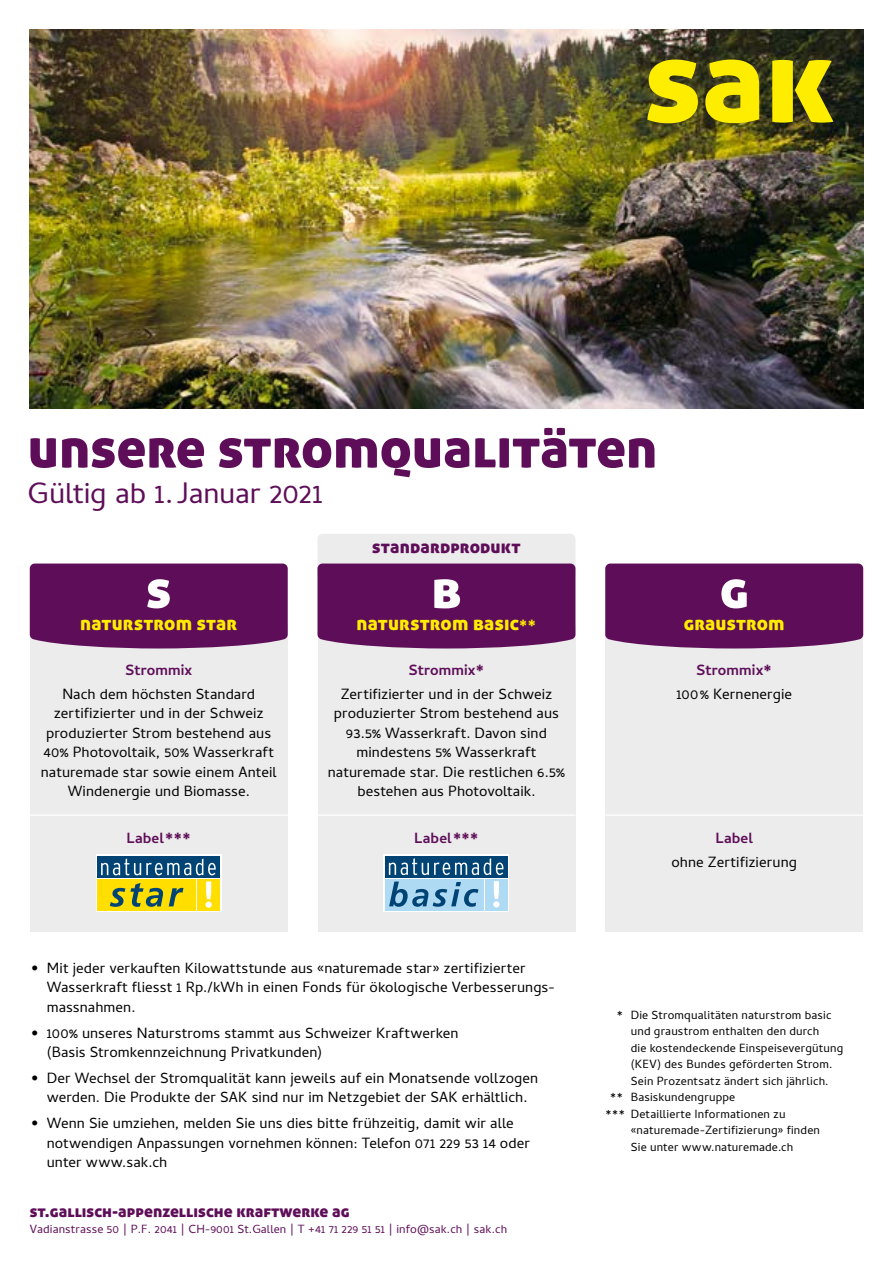
<style>
.page{position:relative;width:893px;height:1263px;background:#fff}
.page>*{position:absolute;margin:0;border:0;box-sizing:border-box;transform-origin:0 0}
.t1{font:55.5px "Aller Display";color:#5e0e58}
.t2{font:54px "Aller Display";color:#fff}
.t3{font:30px "Cambay";letter-spacing:-.005em;color:#5e0e58}
.t4{font:19.5px "Aller Display";letter-spacing:.01em;color:#ffed00}
.t5{font:18px "Aller Display";letter-spacing:.01em;color:#5e0e58}
.t6{font:16.5px "Aller Display";letter-spacing:.005em;color:#5e0e58}
.t7{font:15px/19.5px "Cambay";letter-spacing:.005em;color:#000;text-align:center}
.t8{font:700 15px "Cambay";letter-spacing:.01em;color:#5e0e58}
.t9{font:12px "Cambay";letter-spacing:.015em;color:#000}
.t10{font:12px "Cambay";letter-spacing:.01em;color:#5e0e58}
.s1{font-family:"Cambay";font-weight:700;font-size:15px}
</style>
<div class="page">
<div style="left:30px;top:626px;width:258px;height:306px;background:#ececec"></div>
<hr style="left:30px;top:814px;width:258px;height:2px;background:#fff">
<div style="left:317px;top:626px;width:258px;height:306px;background:#ececec"></div>
<hr style="left:317px;top:814px;width:258px;height:2px;background:#fff">
<div style="left:605px;top:626px;width:258px;height:306px;background:#ececec"></div>
<hr style="left:605px;top:814px;width:258px;height:2px;background:#fff">
<div style="left:30px;top:563px;width:258px;height:85px;background:#5e0e58"></div>
<svg style="left:317px;top:534px;width:258px;height:114px;background:#864c81"></svg>
<div style="left:605px;top:563px;width:258px;height:85px;background:#5e0e58"></div>
<img style="left:30px;top:30px;width:833px;height:378px">
<svg style="left:647px;top:60px;width:51px;height:63px;background:#c8bb08"></svg>
<svg style="left:705px;top:60px;width:54px;height:63px;background:#cdc006"></svg>
<svg style="left:772px;top:60px;width:61px;height:63px;background:#bdb107"></svg>
<svg style="left:96px;top:854px;width:125px;height:58px"></svg>
<div style="left:98px;top:879px;width:98px;height:31px;background:#ffde00"></div>
<div style="left:98px;top:856px;width:122px;height:22px;background:#004475"></div>
<div style="left:197px;top:879px;width:23px;height:31px;background:#ffde00"></div>
<svg style="left:101px;top:858px;width:115px;height:17px"></svg>
<svg style="left:110px;top:883px;width:53px;height:24px"></svg>
<svg style="left:169px;top:888px;width:14px;height:18px"></svg>
<svg style="left:205px;top:881px;width:7px;height:27px"></svg>
<svg style="left:384px;top:854px;width:125px;height:58px"></svg>
<div style="left:385px;top:879px;width:99px;height:31px;background:#afdaf4"></div>
<div style="left:485px;top:879px;width:23px;height:31px;background:#afdaf4"></div>
<svg style="left:493px;top:881px;width:7px;height:26px"></svg>
<svg style="left:389px;top:881px;width:90px;height:26px"></svg>
<div style="left:385px;top:856px;width:123px;height:22px;background:#004475"></div>
<svg style="left:389px;top:858px;width:114px;height:17px"></svg>
<h1 class="t1" style="left:28px;top:412px;width:631px">unsere stromqualitäten</h1>
<h3 class="t3" style="left:28px;top:475px;width:296px">Gültig ab 1. Januar 2021</h3>
<h2 class="t2" style="left:146px;top:554px;width:27px">s</h2>
<h3 class="t4" style="left:80px;top:611px;width:159px">naturstrom star</h3>
<p class="t8" style="left:125px;top:661px;width:69px">Strommix</p>
<p class="t7" style="left:41px;top:684px;width:237px">Nach dem höchsten Standard zertifizierter und in der Schweiz produzierter Strom bestehend aus<br>40% Photovoltaik, 50% Wasserkraft naturemade star sowie einem Anteil<br>Windenergie und Biomasse.</p>
<p class="t8" style="left:127px;top:829px;width:66px">Label***</p>
<p class="t5" style="left:372px;top:535px;width:150px">standardprodukt</p>
<h2 class="t2" style="left:431px;top:554px;width:32px">b</h2>
<h3 class="t4" style="left:357px;top:611px;width:181px">naturstrom basic<span class="s1">**</span></h3>
<p class="t8" style="left:409px;top:661px;width:77px">Strommix*</p>
<p class="t7" style="left:328px;top:684px;width:239px">Zertifizierter und in der Schweiz produzierter Strom bestehend aus<br>93.5% Wasserkraft. Davon sind mindestens 5% Wasserkraft naturemade star. Die restlichen 6.5% bestehen aus Photovoltaik.</p>
<p class="t8" style="left:414px;top:829px;width:66px">Label***</p>
<p class="t7" style="left:47px;top:958px;width:510px;text-align:left;text-indent:-17px">• Mit jeder verkauften Kilowattstunde aus «naturemade star» zertifizierter<br>Wasserkraft fliesst 1 Rp./kWh in einen Fonds für ökologische Verbesserungs&shy;massnahmen.</p>
<p class="t7" style="left:47px;top:1022px;width:413px;text-align:left;text-indent:-17px">• 100% unseres Naturstroms stammt aus Schweizer Kraftwerken (Basis Stromkennzeichnung Privatkunden)</p>
<p class="t7" style="left:30px;top:1068px;width:510px">• Der Wechsel der Stromqualität kann jeweils auf ein Monatsende vollzogen werden. Die Produkte der SAK sind nur im Netzgebiet der SAK erhältlich.</p>
<p class="t7" style="left:47px;top:1113px;width:485px;text-align:left;text-indent:-17px">• Wenn Sie umziehen, melden Sie uns dies bitte frühzeitig, damit wir alle notwendigen Anpassungen vornehmen können: Telefon 071 229 53 14 oder unter www.sak.ch</p>
<p class="t6" style="left:30px;top:1200px;width:321px">st.gallisch-appenzellische kraftwerke ag</p>
<p class="t10" style="left:30px;top:1222px;width:479px">Vadianstrasse 50 | P.F. 2041 | CH-9001 St.Gallen | T +41 71 229 51 51 | info@sak.ch | sak.ch</p>
<h2 class="t2" style="left:720px;top:554px;width:30px">g</h2>
<h3 class="t4" style="left:684px;top:611px;width:102px">graustrom</h3>
<p class="t8" style="left:696px;top:661px;width:77px">Strommix*</p>
<p class="t7" style="left:676px;top:684px;width:117px">100% Kernenergie</p>
<p class="t8" style="left:715px;top:829px;width:39px">Label</p>
<p class="t7" style="left:671px;top:852px;width:127px">ohne Zertifizierung</p>
<p class="t9" style="left:616px;top:1008px;width:216px">* Die Stromqualitäten naturstrom basic</p>
<p class="t9" style="left:631px;top:1024px;width:190px">und graustrom enthalten den durch</p>
<p class="t9" style="left:631px;top:1041px;width:214px">die kostendeckende Einspeisevergütung</p>
<p class="t9" style="left:631px;top:1057px;width:203px">(KEV) des Bundes geförderten Strom.</p>
<p class="t9" style="left:631px;top:1074px;width:199px">Sein Prozentsatz ändert sich jährlich.</p>
<p class="t9" style="left:610px;top:1090px;width:127px">** Basiskundengruppe</p>
<p class="t9" style="left:605px;top:1107px;width:182px">*** Detaillierte Informationen zu</p>
<p class="t9" style="left:631px;top:1123px;width:191px">«naturemade-Zertifizierung» finden</p>
<p class="t9" style="left:631px;top:1140px;width:164px">Sie unter www.naturemade.ch</p>
</div>
